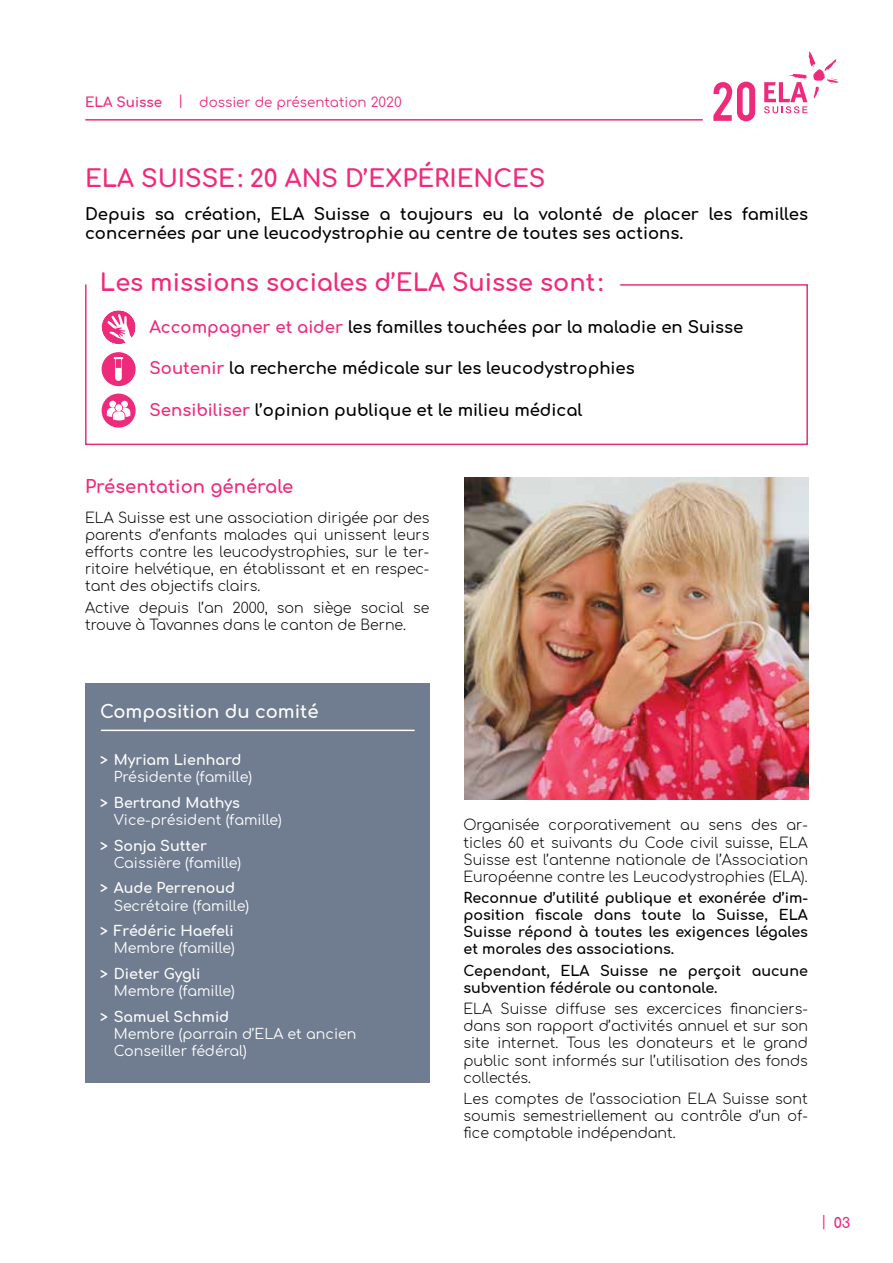
<style>
.page{position:relative;width:893px;height:1263px;background:#fff}
.page>*{position:absolute;margin:0;border:0;box-sizing:border-box;transform-origin:0 0}
.t1{font:700 24px "Comfortaa";color:#ee2a7b}
.t2{font:700 18px "Comfortaa";color:#ee2a7b}
.t3{font:700 18px "Comfortaa";color:#fff}
.t4{font:700 16.5px/19.8px "Comfortaa";color:#000}
.t5{font:300 14.25px/17.1px "Comfortaa";color:#000;text-align:justify}
.t6{font:700 14.25px/17.1px "Comfortaa";color:#000;text-align:justify}
.t7{font:14.25px/17.1px "Comfortaa";color:#fff}
.t8{font:700 14.25px "Comfortaa";color:#fff}
.t9{font:700 14.25px "Comfortaa";color:#ee2a7b}
.t10{font:13.5px "Comfortaa";color:#ee2a7b}
.s1{font-weight:700}
.s2{color:#ee2a7b}
.s3{font-weight:400}
</style>
<div class="page">
<hr style="left:86px;top:119px;width:616px;height:2px;background:#ee2a7b">
<svg style="left:764px;top:51px;width:75px;height:62px"></svg>
<svg style="left:713px;top:82px;width:42px;height:39px"></svg>
<img style="left:464px;top:477px;width:345px;height:322px">
<div style="left:86px;top:683px;width:344px;height:400px;background:#707c8f"></div>
<hr style="left:101px;top:730px;width:313px;height:1px;background:#fff">
<svg style="left:85px;top:284px;width:723px;height:162px"></svg>
<svg style="left:100px;top:309px;width:37px;height:120px"></svg>
<p class="t10" style="left:85px;top:90px;width:318px"><span class="s1">ELA Suisse</span> | dossier de présentation 2020</p>
<h1 class="t1" style="left:85px;top:156px;width:462px">ELA SUISSE: 20 ANS D’EXPÉRIENCES</h1>
<p class="t4" style="left:85px;top:201px;width:724px">Depuis sa création, ELA Suisse a toujours eu la volonté de placer les familles concernées par une leucodystrophie au centre de toutes ses actions.</p>
<h1 class="t1" style="left:100px;top:260px;width:505px">Les missions sociales d’ELA Suisse sont :</h1>
<p class="t4" style="left:150px;top:314px;width:595px"><span class="s2">Accompagner et aider</span> les familles touchées par la maladie en Suisse</p>
<p class="t4" style="left:150px;top:356px;width:487px"><span class="s2">Soutenir</span> la recherche médicale sur les leucodystrophies</p>
<p class="t4" style="left:150px;top:398px;width:434px"><span class="s2">Sensibiliser</span> l’opinion publique et le milieu médical</p>
<p class="t2" style="left:85px;top:470px;width:210px">Présentation générale</p>
<p class="t5" style="left:85px;top:507px;width:346px">ELA Suisse est une association dirigée par des parents d’enfants malades qui unissent leurs efforts contre les leucodystrophies, sur le ter&shy;ritoire helvétique, en établissant et en respec&shy;tant des objectifs clairs.</p>
<p class="t5" style="left:85px;top:597px;width:346px">Active depuis l’an 2000, son siège social se trouve à Tavannes dans le canton de Berne.</p>
<p class="t3" style="left:100px;top:695px;width:220px">Composition du comité</p>
<p class="t8" style="left:100px;top:747px;width:143px">&gt; Myriam Lienhard</p>
<p class="t7" style="left:114px;top:767px;width:140px">Présidente (famille)</p>
<p class="t8" style="left:100px;top:790px;width:141px">&gt; Bertrand Mathys</p>
<p class="t7" style="left:114px;top:809px;width:170px">Vice-président (famille)</p>
<p class="t8" style="left:100px;top:832px;width:108px">&gt; Sonja Sutter</p>
<p class="t7" style="left:114px;top:852px;width:129px">Caissière (famille)</p>
<p class="t8" style="left:100px;top:875px;width:137px">&gt; Aude Perrenoud</p>
<p class="t7" style="left:114px;top:895px;width:137px">Secrétaire (famille)</p>
<p class="t8" style="left:100px;top:918px;width:135px">&gt; Frédéric Haefeli</p>
<p class="t7" style="left:114px;top:937px;width:123px">Membre (famille)</p>
<p class="t8" style="left:100px;top:960px;width:102px">&gt; Dieter Gygli</p>
<p class="t7" style="left:114px;top:980px;width:123px">Membre (famille)</p>
<p class="t8" style="left:100px;top:1003px;width:131px">&gt; Samuel Schmid</p>
<p class="t7" style="left:114px;top:1023px;width:244px">Membre (parrain d’ELA et ancien<br>Conseiller fédéral)</p>
<p class="t5" style="left:463px;top:815px;width:346px">Organisée corporativement au sens des ar&shy;ticles 60 et suivants du Code civil suisse, ELA Suisse est l’antenne nationale de l’Association Européenne contre les Leucodystrophies (ELA).</p>
<p class="t6" style="left:463px;top:887px;width:346px">Reconnue d’utilité publique et exonérée d’im&shy;position fiscale dans toute la Suisse, ELA Suisse répond à toutes les exigences légales et morales des associations.</p>
<p class="t6" style="left:463px;top:960px;width:346px">Cependant, ELA Suisse ne perçoit aucune subvention fédérale ou cantonale.</p>
<p class="t5" style="left:463px;top:998px;width:346px">ELA Suisse diffuse ses excercices financiers&shy;dans son rapport d’activités annuel et sur son site internet. Tous les donateurs et le grand public sont informés sur l’utilisation des fonds collectés.</p>
<p class="t5" style="left:463px;top:1088px;width:346px">Les comptes de l’association ELA Suisse sont soumis semestriellement au contrôle d’un of&shy;fice comptable indépendant.</p>
<p class="t9" style="left:821px;top:1209px;width:31px"><span class="s3">|</span> 03</p>
</div>
